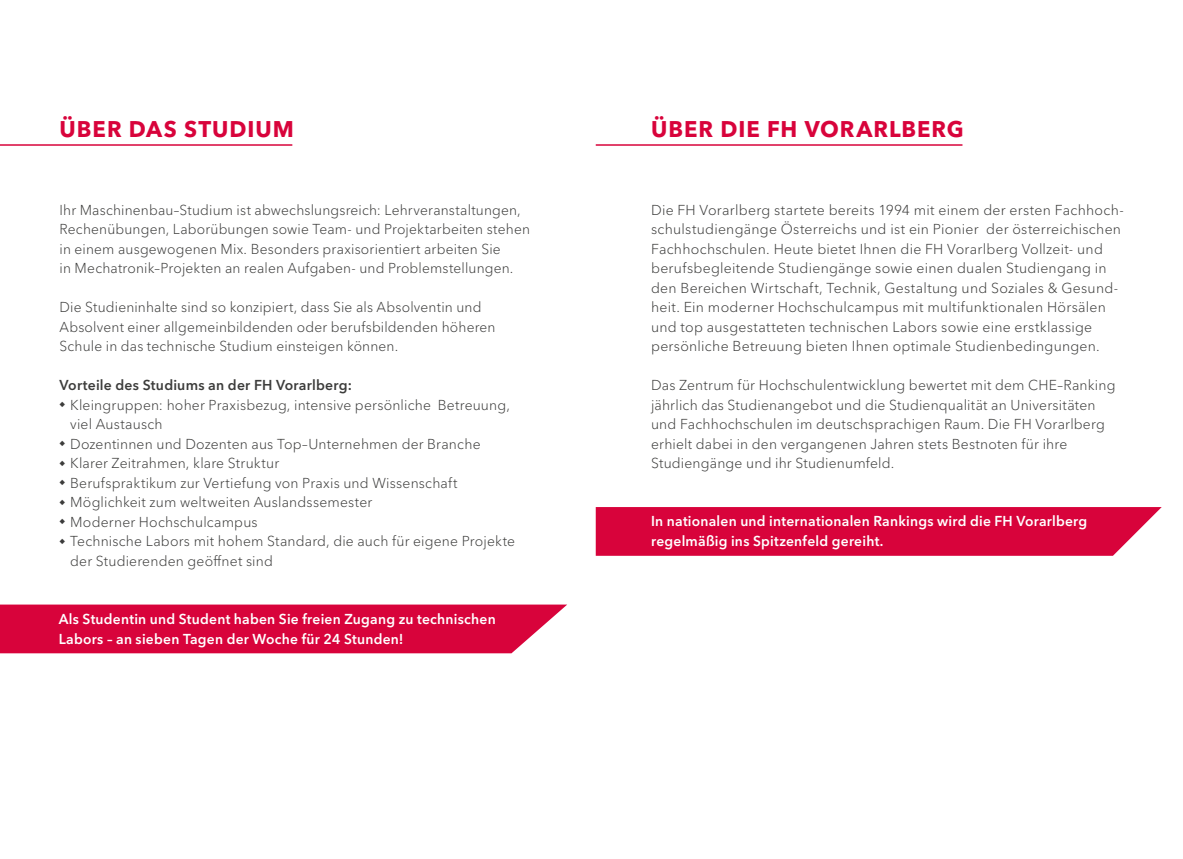
<style>
.page{position:relative;width:1183px;height:859px;background:#fff}
.page>*{position:absolute;margin:0;border:0;box-sizing:border-box;transform-origin:0 0}
.t1{font:700 22.5px "Avenir Next LT Pro";letter-spacing:.045em;color:#d8033b}
.t2{font:300 14.25px/19.5px "Avenir Next LT Pro";letter-spacing:.015em;color:#3c3c3b}
.t3{font:600 14.25px/19.5px "Avenir Next LT Pro";letter-spacing:.015em;color:#fff}
.t4{font:600 14.25px "Avenir Next LT Pro";letter-spacing:.015em;color:#3c3c3b}
</style>
<div class="page">
<hr style="left:595px;top:144px;width:367px;height:2px;background:#d8033b">
<hr style="left:0;top:144px;width:292px;height:2px;background:#d8033b">
<svg style="left:595px;top:507px;width:566px;height:49px;background:#d90f44"></svg>
<div style="left:0;top:604px;width:567px;height:49px;background:#d8033b"></div>
<h1 class="t1" style="left:60px;top:115px;width:236px">ÜBER DAS STUDIUM</h1>
<h1 class="t1" style="left:651px;top:115px;width:314px">ÜBER DIE FH VORARLBERG</h1>
<p class="t2" style="left:60px;top:200px;width:472px">Ihr Maschinenbau–Studium ist abwechslungsreich: Lehrveranstaltungen, Rechenübungen, Laborübungen sowie Team- und Projektarbeiten stehen in einem ausgewogenen Mix. Besonders praxisorientiert arbeiten Sie<br>in Mechatronik–Projekten an realen Aufgaben- und Problemstellungen.</p>
<p class="t2" style="left:60px;top:297px;width:437px">Die Studieninhalte sind so konzipiert, dass Sie als Absolventin und<br>Absolvent einer allgemeinbildenden oder berufsbildenden höheren<br>Schule in das technische Studium einsteigen können.</p>
<p class="t4" style="left:60px;top:376px;width:294px">Vorteile des Studiums an der FH Vorarlberg:</p>
<p class="t2" style="left:70px;top:395px;width:441px;text-indent:-11px">◆ Kleingruppen: hoher Praxisbezug, intensive persönliche Betreuung, viel Austausch</p>
<p class="t2" style="left:60px;top:434px;width:422px">◆ Dozentinnen und Dozenten aus Top–Unternehmen der Branche</p>
<p class="t2" style="left:60px;top:453px;width:221px">◆ Klarer Zeitrahmen, klare Struktur</p>
<p class="t2" style="left:60px;top:473px;width:399px">◆ Berufspraktikum zur Vertiefung von Praxis und Wissenschaft</p>
<p class="t2" style="left:60px;top:492px;width:314px">◆ Möglichkeit zum weltweiten Auslandssemester</p>
<p class="t2" style="left:60px;top:512px;width:199px">◆ Moderner Hochschulcampus</p>
<p class="t2" style="left:70px;top:531px;width:446px;text-indent:-11px">◆ Technische Labors mit hohem Standard, die auch für eigene Projekte der Studierenden geöffnet sind</p>
<p class="t3" style="left:59px;top:609px;width:438px">Als Studentin und Student haben Sie freien Zugang zu technischen<br>Labors – an sieben Tagen der Woche für 24 Stunden!</p>
<p class="t2" style="left:651px;top:200px;width:474px">Die FH Vorarlberg startete bereits 1994 mit einem der ersten Fachhoch&shy;schulstudiengänge Österreichs und ist ein Pionier der österreichischen Fachhochschulen. Heute bietet Ihnen die FH Vorarlberg Vollzeit- und berufsbegleitende Studiengänge sowie einen dualen Studiengang in den Bereichen Wirtschaft, Technik, Gestaltung und Soziales &amp; Gesund&shy;heit. Ein moderner Hochschulcampus mit multifunktionalen Hörsälen und top ausgestatteten technischen Labors sowie eine erstklassige persönliche Betreuung bieten Ihnen optimale Studienbedingungen.</p>
<p class="t2" style="left:651px;top:375px;width:466px">Das Zentrum für Hochschulentwicklung bewertet mit dem CHE–Ranking jährlich das Studienangebot und die Studienqualität an Universitäten und Fachhochschulen im deutschsprachigen Raum. Die FH Vorarlberg erhielt dabei in den vergangenen Jahren stets Bestnoten für ihre Studiengänge und ihr Studienumfeld.</p>
<p class="t3" style="left:651px;top:511px;width:437px">In nationalen und internationalen Rankings wird die FH Vorarlberg regelmäßig ins Spitzenfeld gereiht.</p>
</div>
